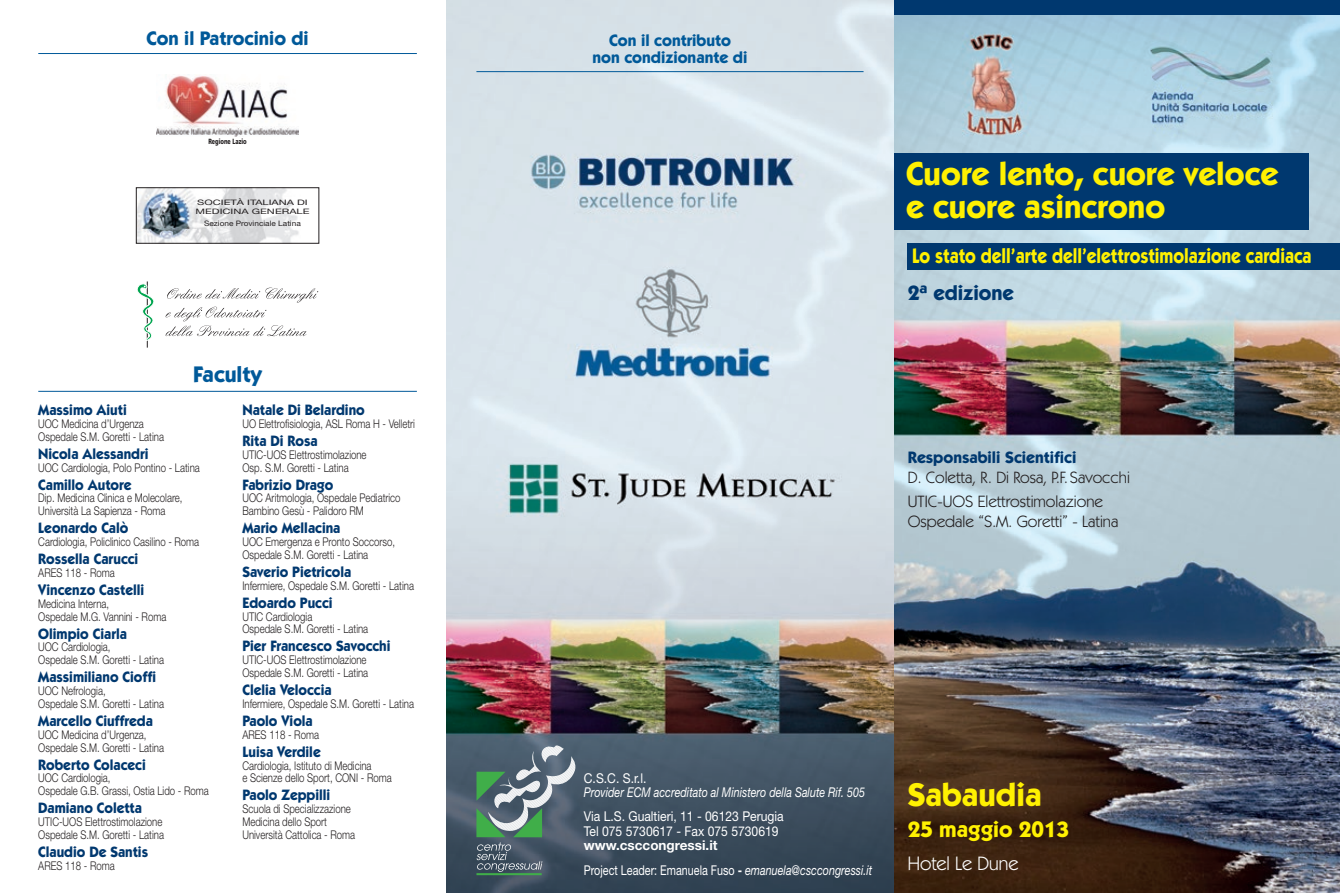
<style>
.page{position:relative;width:1340px;height:893px;background:#fff}
.page>*{position:absolute;margin:0;border:0;box-sizing:border-box;transform-origin:0 0}
.t1{font:700 33px/32.7px "Kabel IT Cby BT";color:#fff101}
.t2{font:700 22.5px "Kabel IT Cby BT";color:#fff101}
.t3{font:700 22.5px "Kabel IT Cby BT";color:#005999}
.t4{font:700 21px "Kabel IT Cby BT";color:#fff101;scale:.85 1}
.t5{font:700 21px "Kabel IT Cby BT";color:#00386f}
.t6{font:700 19.5px "Kabel IT Cby BT";color:#005999}
.t7{font:19.5px "Kabel IT Cby BT";color:#fff}
.t8{font:16.5px/24px "Kabel IT Cby BT";color:#231f20}
.t9{font:700 16.5px/16.5px "Kabel IT Cby BT";color:#005999;text-align:center}
.t10{font:700 16.5px "Kabel IT Cby BT";color:#00386f}
.t11{font:700 15px "Kabel IT Cby BT";color:#00386f;scale:.95 1}
.t12{font:13.5px/14.9px "Helvetica Neue";color:#fff;scale:.9 1}
.t13{font:13.5px/24.8px "Helvetica Neue";color:#fff;scale:.8 1}
.t14{font:italic 13.5px "Helvetica Neue";color:#fff;scale:.8 1}
.t15{font:300 12px/12.9px "Helvetica Neue";color:#231f20;scale:.8 1}
.t16{font:7.5px/9px "Helvetica Neue";color:#231f20;scale:1.48 1}
.t17{font:7.5px "Helvetica Neue";color:#231f20;scale:1.1 1}
.t18{font:900 7.5px "Frutiger";color:#231f20;scale:.71 1}
.s1{font-weight:700}
.s2{font-style:italic}
</style>
<div class="page">
<img style="left:446px;top:0;width:893px;height:893px">
<div style="left:893px;top:153px;width:416px;height:77px;background:#00386f"></div>
<div style="left:893px;top:0;width:446px;height:15px;background:#00386f"></div>
<div style="left:907px;top:244px;width:432px;height:26px;background:#00386f"></div>
<hr style="left:476px;top:71px;width:387px;height:1px;background:#005999">
<hr style="left:476px;top:873px;width:65px;height:2px;background:#40ae49">
<svg style="left:476px;top:744px;width:100px;height:128px;background:#61787b"></svg>
<hr style="left:38px;top:53px;width:379px;height:1px;background:#005999">
<hr style="left:38px;top:391px;width:379px;height:1px;background:#005999">
<hr style="left:147px;top:281px;width:1px;height:67px;background:#231f20">
<svg style="left:137px;top:283px;width:17px;height:59px"></svg>
<svg style="left:166px;top:288px;width:152px;height:48px"></svg>
<img style="left:138px;top:190px;width:161px;height:51px">
<img style="left:157px;top:74px;width:141px;height:62px">
<h3 class="t6" style="left:146px;top:26px;width:164px">Con il Patrocinio di</h3>
<p class="t18" style="left:208px;top:137px;width:56px">Regione Lazio</p>
<p class="t16" style="left:195px;top:198px;width:79px">SOCIETÀ ITALIANA DI<br>MEDICINA GENERALE</p>
<p class="t17" style="left:204px;top:219px;width:89px">Sezione Provinciale Latina</p>
<h2 class="t3" style="left:193px;top:361px;width:70px">Faculty</h2>
<p class="t11" style="left:38px;top:401px;width:95px">Massimo Aiuti</p>
<p class="t15" style="left:38px;top:417px;width:159px">UOC Medicina d’Urgenza<br>Ospedale S.M. Goretti - Latina</p>
<p class="t11" style="left:38px;top:444px;width:118px">Nicola Alessandri</p>
<p class="t15" style="left:38px;top:460px;width:203px">UOC Cardiologia, Polo Pontino - Latina</p>
<p class="t11" style="left:38px;top:475px;width:100px">Camillo Autore</p>
<p class="t15" style="left:38px;top:491px;width:182px">Dip. Medicina Clinica e Molecolare,<br>Università La Sapienza - Roma</p>
<p class="t11" style="left:38px;top:519px;width:96px">Leonardo Calò</p>
<p class="t15" style="left:38px;top:535px;width:203px">Cardiologia, Policlinico Casilino - Roma</p>
<p class="t11" style="left:38px;top:550px;width:107px">Rossella Carucci</p>
<p class="t15" style="left:38px;top:566px;width:97px">ARES 118 - Roma</p>
<p class="t11" style="left:38px;top:580px;width:113px">Vincenzo Castelli</p>
<p class="t15" style="left:38px;top:597px;width:162px">Medicina Interna,<br>Ospedale M.G. Vannini - Roma</p>
<p class="t11" style="left:38px;top:624px;width:95px">Olimpio Ciarla</p>
<p class="t15" style="left:38px;top:640px;width:159px">UOC Cardiologia,<br>Ospedale S.M. Goretti - Latina</p>
<p class="t11" style="left:38px;top:668px;width:125px">Massimiliano Cioffi</p>
<p class="t15" style="left:38px;top:684px;width:159px">UOC Nefrologia,<br>Ospedale S.M. Goretti - Latina</p>
<p class="t11" style="left:38px;top:711px;width:122px">Marcello Ciuffreda</p>
<p class="t15" style="left:38px;top:728px;width:159px">UOC Medicina d’Urgenza,<br>Ospedale S.M. Goretti - Latina</p>
<p class="t11" style="left:38px;top:755px;width:115px">Roberto Colaceci</p>
<p class="t15" style="left:38px;top:771px;width:215px">UOC Cardiologia,<br>Ospedale G.B. Grassi, Ostia Lido - Roma</p>
<p class="t11" style="left:38px;top:799px;width:111px">Damiano Coletta</p>
<p class="t15" style="left:38px;top:815px;width:159px">UTIC-UOS Elettrostimolazione<br>Ospedale S.M. Goretti - Latina</p>
<p class="t11" style="left:38px;top:842px;width:117px">Claudio De Santis</p>
<p class="t15" style="left:38px;top:859px;width:97px">ARES 118 - Roma</p>
<p class="t11" style="left:242px;top:401px;width:130px">Natale Di Belardino</p>
<p class="t15" style="left:242px;top:417px;width:217px">UO Elettrofisiologia, ASL Roma H - Velletri</p>
<p class="t11" style="left:242px;top:431px;width:81px">Rita Di Rosa</p>
<p class="t15" style="left:242px;top:448px;width:157px">UTIC-UOS Elettrostimolazione<br>Osp. S.M. Goretti - Latina</p>
<p class="t11" style="left:242px;top:475px;width:97px">Fabrizio Drago</p>
<p class="t15" style="left:242px;top:491px;width:199px">UOC Aritmologia, Ospedale Pediatrico<br>Bambino Gesù - Palidoro RM</p>
<p class="t11" style="left:242px;top:519px;width:105px">Mario Mellacina</p>
<p class="t15" style="left:242px;top:535px;width:192px">UOC Emergenza e Pronto Soccorso,<br>Ospedale S.M. Goretti - Latina</p>
<p class="t11" style="left:242px;top:562px;width:116px">Saverio Pietricola</p>
<p class="t15" style="left:242px;top:579px;width:216px">Infermiere, Ospedale S.M. Goretti - Latina</p>
<p class="t11" style="left:242px;top:593px;width:96px">Edoardo Pucci</p>
<p class="t15" style="left:242px;top:610px;width:159px">UTIC Cardiologia<br>Ospedale S.M. Goretti - Latina</p>
<p class="t11" style="left:242px;top:637px;width:157px">Pier Francesco Savocchi</p>
<p class="t15" style="left:242px;top:653px;width:159px">UTIC-UOS Elettrostimolazione<br>Ospedale S.M. Goretti - Latina</p>
<p class="t11" style="left:242px;top:681px;width:95px">Clelia Veloccia</p>
<p class="t15" style="left:242px;top:697px;width:216px">Infermiere, Ospedale S.M. Goretti - Latina</p>
<p class="t11" style="left:242px;top:711px;width:76px">Paolo Viola</p>
<p class="t15" style="left:242px;top:728px;width:97px">ARES 118 - Roma</p>
<p class="t11" style="left:242px;top:742px;width:84px">Luisa Verdile</p>
<p class="t15" style="left:242px;top:759px;width:188px">Cardiologia, Istituto di Medicina<br>e Scienze dello Sport, CONI - Roma</p>
<p class="t11" style="left:242px;top:786px;width:94px">Paolo Zeppilli</p>
<p class="t15" style="left:242px;top:802px;width:142px">Scuola di Specializzazione<br>Medicina dello Sport<br>Università Cattolica - Roma</p>
<h3 class="t9" style="left:592px;top:32px;width:156px">Con il contributo<br>non condizionante di</h3>
<h1 class="t1" style="left:906px;top:157px;width:374px">Cuore lento, cuore veloce e cuore asincrono</h1>
<h3 class="t4" style="left:912px;top:243px;width:471px">Lo stato dell’arte dell’elettrostimolazione cardiaca</h3>
<h3 class="t5" style="left:907px;top:280px;width:108px">2ª edizione</h3>
<h3 class="t10" style="left:907px;top:448px;width:170px">Responsabili Scientifici</h3>
<h3 class="t8" style="left:907px;top:465px;width:224px">D. Coletta, R. Di Rosa, P.F. Savocchi<br>UTIC-UOS Elettrostimolazione</h3>
<h3 class="t8" style="left:907px;top:509px;width:212px">Ospedale “S.M. Goretti” - Latina</h3>
<p class="t12" style="left:584px;top:770px;width:71px">C.S.C. S.r.l.</p>
<p class="t14" style="left:584px;top:784px;width:353px">Provider ECM accreditato al Ministero della Salute Rif. 505</p>
<p class="t12" style="left:584px;top:808px;width:224px">Via L.S. Gualtieri, 11 - 06123 Perugia<br>Tel 075 5730617 - Fax 075 5730619</p>
<p class="t13" style="left:584px;top:833px;width:362px"><span class="s1">www.csccongressi.it<br></span>Project Leader: Emanuela Fuso <span class="s1">-</span> <span class="s2">emanuela@csccongressi.it</span></p>
<h1 class="t1" style="left:907px;top:777px;width:135px">Sabaudia</h1>
<h2 class="t2" style="left:907px;top:816px;width:163px">25 maggio 2013</h2>
<h3 class="t7" style="left:907px;top:852px;width:112px">Hotel Le Dune</h3>
</div>
